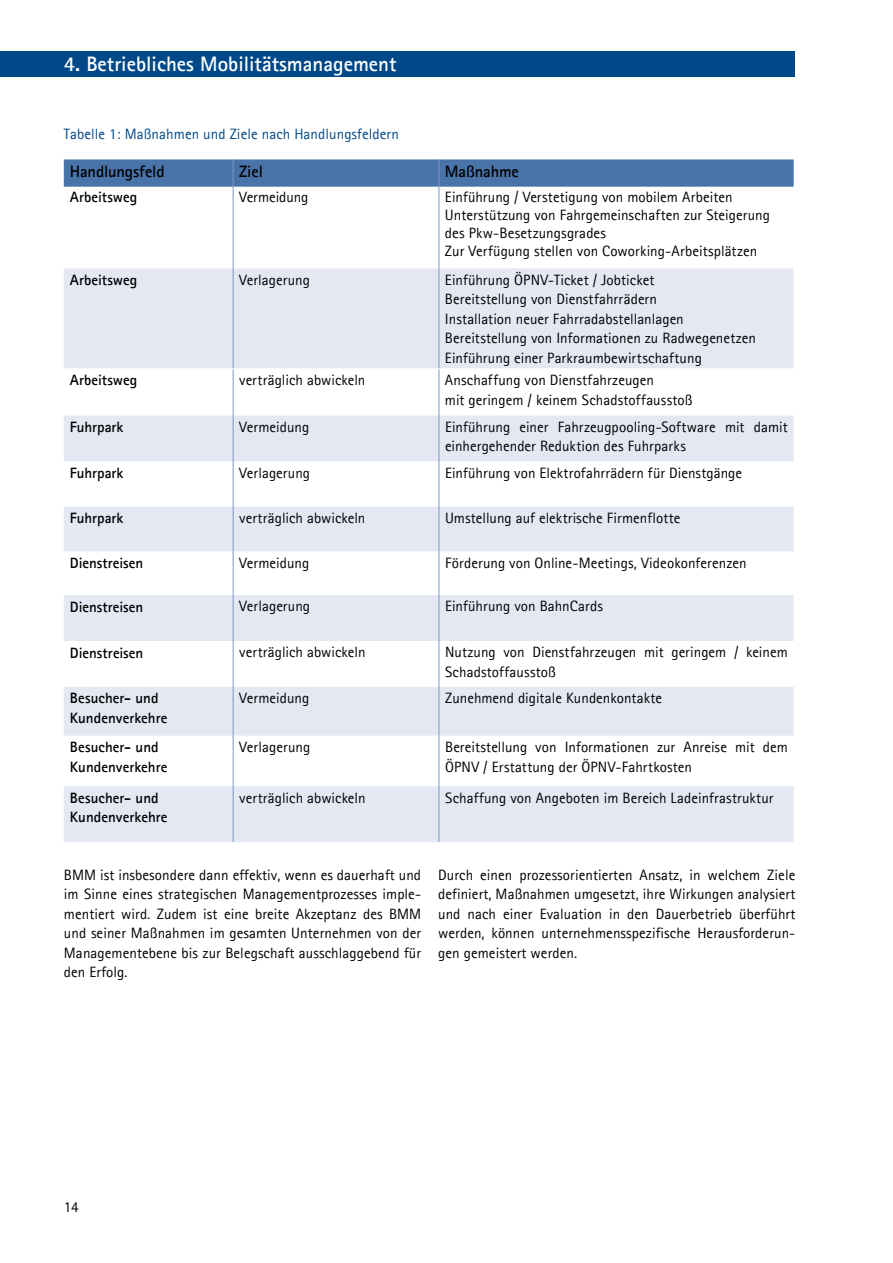
<style>
.page{position:relative;width:893px;height:1263px;background:#fff}
.page>*{position:absolute;margin:0;border:0;box-sizing:border-box;transform-origin:0 0}
.t1{font:700 21px "Agfa Rotis Sans Serif";color:#fff}
.t2{font:700 16.5px "Agfa Rotis Sans Serif";letter-spacing:-.005em;color:#000}
.t3{font:15px/19.5px "Agfa Rotis Sans Serif";letter-spacing:.005em;color:#000}
.t4{font:700 15px/19.5px "Agfa Rotis Sans Serif";color:#000}
.t5{font:15px "Agfa Rotis Sans Serif";letter-spacing:.005em;color:#004888}
</style>
<div class="page">
<div style="left:0;top:51px;width:795px;height:26px;background:#004888"></div>
<svg style="left:64px;top:268px;width:730px;height:373px;fill:#e4e8f3"></svg>
<svg style="left:64px;top:552px;width:730px;height:43px"></svg>
<svg style="left:64px;top:687px;width:730px;height:155px;fill:#e4e8f3"></svg>
<svg style="left:64px;top:159px;width:730px;height:28px;background:#4d77ac"></svg>
<hr style="left:233px;top:187px;width:1px;height:81px;background:#7d97c2">
<hr style="left:439px;top:187px;width:1px;height:81px;background:#7d97c2">
<hr style="left:233px;top:268px;width:1px;height:101px;background:#7d97c2">
<hr style="left:439px;top:268px;width:1px;height:101px;background:#7d97c2">
<hr style="left:233px;top:369px;width:1px;height:47px;background:#7d97c2">
<hr style="left:439px;top:369px;width:1px;height:47px;background:#7d97c2">
<hr style="left:233px;top:416px;width:1px;height:45px;background:#7d97c2">
<hr style="left:439px;top:416px;width:1px;height:45px;background:#7d97c2">
<hr style="left:233px;top:461px;width:1px;height:46px;background:#7d97c2">
<hr style="left:439px;top:461px;width:1px;height:46px;background:#7d97c2">
<hr style="left:233px;top:507px;width:1px;height:45px;background:#7d97c2">
<hr style="left:439px;top:507px;width:1px;height:45px;background:#7d97c2">
<hr style="left:233px;top:552px;width:1px;height:43px;background:#7d97c2">
<hr style="left:439px;top:552px;width:1px;height:43px;background:#7d97c2">
<hr style="left:233px;top:595px;width:1px;height:46px;background:#7d97c2">
<hr style="left:439px;top:595px;width:1px;height:46px;background:#7d97c2">
<hr style="left:233px;top:641px;width:1px;height:46px;background:#7d97c2">
<hr style="left:439px;top:641px;width:1px;height:46px;background:#7d97c2">
<hr style="left:233px;top:687px;width:1px;height:49px;background:#7d97c2">
<hr style="left:439px;top:687px;width:1px;height:49px;background:#7d97c2">
<hr style="left:233px;top:736px;width:1px;height:50px;background:#7d97c2">
<hr style="left:439px;top:736px;width:1px;height:50px;background:#7d97c2">
<hr style="left:233px;top:786px;width:1px;height:56px;background:#7d97c2">
<hr style="left:439px;top:786px;width:1px;height:56px;background:#7d97c2">
<hr style="left:64px;top:369px;width:169px;height:1px;background:#fff">
<hr style="left:233px;top:369px;width:206px;height:1px;background:#fff">
<hr style="left:439px;top:369px;width:355px;height:1px;background:#fff">
<h1 class="t1" style="left:64px;top:51px;width:334px">4. Betriebliches Mobilitätsmanagement</h1>
<p class="t5" style="left:64px;top:125px;width:336px">Tabelle 1: Maßnahmen und Ziele nach Handlungsfeldern</p>
<p class="t2" style="left:70px;top:161px;width:96px">Handlungsfeld</p>
<p class="t2" style="left:239px;top:161px;width:25px">Ziel</p>
<p class="t2" style="left:445px;top:161px;width:75px">Maßnahme</p>
<p class="t4" style="left:70px;top:187px;width:69px">Arbeitsweg</p>
<p class="t3" style="left:239px;top:187px;width:71px">Vermeidung</p>
<p class="t3" style="left:445px;top:188px;width:326px;line-height:18px">Einführung / Verstetigung von mobilem Arbeiten Unterstützung von Fahrgemeinschaften zur Steigerung des Pkw-Besetzungsgrades<br>Zur Verfügung stellen von Coworking-Arbeitsplätzen</p>
<p class="t4" style="left:70px;top:270px;width:69px">Arbeitsweg</p>
<p class="t3" style="left:239px;top:270px;width:72px">Verlagerung</p>
<p class="t3" style="left:445px;top:270px;width:312px">Einführung ÖPNV-Ticket / Jobticket<br>Bereitstellung von Dienstfahrrädern<br>Installation neuer Fahrradabstellanlagen Bereitstellung von Informationen zu Radwegenetzen Einführung einer Parkraumbewirtschaftung</p>
<p class="t4" style="left:70px;top:370px;width:69px">Arbeitsweg</p>
<p class="t3" style="left:239px;top:370px;width:128px">verträglich abwickeln</p>
<p class="t3" style="left:445px;top:370px;width:249px">Anschaffung von Dienstfahrzeugen<br>mit geringem / keinem Schadstoffausstoß</p>
<p class="t4" style="left:70px;top:417px;width:55px">Fuhrpark</p>
<p class="t3" style="left:239px;top:417px;width:72px">Vermeidung</p>
<p class="t3" style="left:445px;top:417px;width:344px">Einführung einer Fahrzeugpooling-Software mit damit einhergehender Reduktion des Fuhrparks</p>
<p class="t4" style="left:70px;top:463px;width:55px">Fuhrpark</p>
<p class="t3" style="left:239px;top:463px;width:72px">Verlagerung</p>
<p class="t3" style="left:445px;top:463px;width:299px">Einführung von Elektrofahrrädern für Dienstgänge</p>
<p class="t4" style="left:70px;top:508px;width:55px">Fuhrpark</p>
<p class="t3" style="left:239px;top:508px;width:128px">verträglich abwickeln</p>
<p class="t3" style="left:445px;top:508px;width:237px">Umstellung auf elektrische Firmenflotte</p>
<p class="t4" style="left:70px;top:553px;width:75px">Dienstreisen</p>
<p class="t3" style="left:239px;top:553px;width:72px">Vermeidung</p>
<p class="t3" style="left:445px;top:553px;width:303px">Förderung von Online-Meetings, Videokonferenzen</p>
<p class="t4" style="left:70px;top:596px;width:75px">Dienstreisen</p>
<p class="t3" style="left:239px;top:596px;width:72px">Verlagerung</p>
<p class="t3" style="left:445px;top:596px;width:159px">Einführung von BahnCards</p>
<p class="t4" style="left:70px;top:642px;width:75px">Dienstreisen</p>
<p class="t3" style="left:239px;top:642px;width:128px">verträglich abwickeln</p>
<p class="t3" style="left:445px;top:642px;width:344px">Nutzung von Dienstfahrzeugen mit geringem / keinem<br>Schadstoffausstoß</p>
<p class="t4" style="left:70px;top:688px;width:99px">Besucher- und<br>Kundenverkehre</p>
<p class="t3" style="left:239px;top:688px;width:72px">Vermeidung</p>
<p class="t3" style="left:445px;top:688px;width:219px">Zunehmend digitale Kundenkontakte</p>
<p class="t4" style="left:70px;top:737px;width:99px">Besucher- und<br>Kundenverkehre</p>
<p class="t3" style="left:239px;top:737px;width:72px">Verlagerung</p>
<p class="t3" style="left:445px;top:737px;width:344px">Bereitstellung von Informationen zur Anreise mit dem<br>ÖPNV / Erstattung der ÖPNV-Fahrtkosten</p>
<p class="t4" style="left:70px;top:788px;width:99px">Besucher- und<br>Kundenverkehre</p>
<p class="t3" style="left:239px;top:787px;width:128px">verträglich abwickeln</p>
<p class="t3" style="left:445px;top:787px;width:330px">Schaffung von Angeboten im Bereich Ladeinfrastruktur</p>
<p class="t3" style="left:64px;top:865px;width:359px;text-align:justify">BMM ist insbesondere dann effektiv, wenn es dauerhaft und im Sinne eines strategischen Managementprozesses imple&shy;mentiert wird. Zudem ist eine breite Akzeptanz des BMM und seiner Maßnahmen im gesamten Unternehmen von der Managementebene bis zur Belegschaft ausschlaggebend für den Erfolg.</p>
<p class="t3" style="left:438px;top:865px;width:359px;text-align:justify">Durch einen prozessorientierten Ansatz, in welchem Ziele definiert, Maßnahmen umgesetzt, ihre Wirkungen analysiert und nach einer Evaluation in den Dauerbetrieb überführt werden, können unternehmensspezifische Herausforderun&shy;gen gemeistert werden.</p>
<p class="t3" style="left:64px;top:1197px;width:16px">14</p>
</div>
